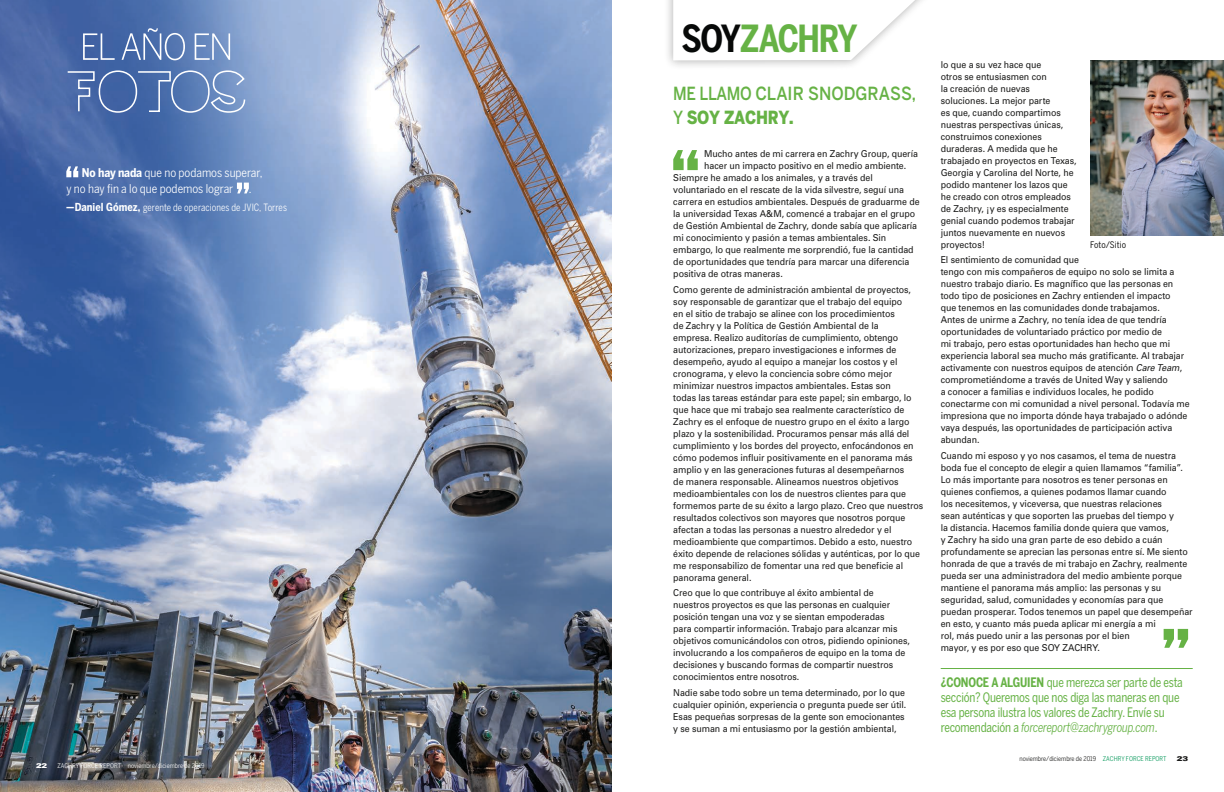
<style>
.page{position:relative;width:1224px;height:792px;background:#fff}
.page>*{position:absolute;margin:0;border:0;box-sizing:border-box;transform-origin:0 0}
.t1{font:700 37.1px "Benton Sans Cond";letter-spacing:-.04em;color:#66b245;scale:.94 1}
.t2{font:500 18px/24px "Benton Sans";color:#66b245;scale:.85 1}
.t3{font:13px/15px "Benton Sans Cond";letter-spacing:-.015em;color:#66b245;scale:.91 1}
.t4{font:12px/16px "Benton Sans Cond";color:#fff}
.t5{font:10px "Benton Sans Cond";letter-spacing:.005em;color:#fff;scale:.93 1}
.t6{font:9.5px/12px "Univers";letter-spacing:-.005em;color:#1b1b1a;scale:.93 1}
.t7{font:9px "Benton Sans Cond";color:#1b1b1a}
.t8{font:900 expanded 6.7px "Univers";color:#1b1b1a}
.t9{font:900 expanded 6.7px "Univers";color:#fff}
.t10{font:6.5px "Benton Sans Cond";color:#1b1b1a}
.t11{font:6.5px "Benton Sans Cond";color:#fff}
.s1{font-weight:700}
.s2{font-weight:700;font-size:11px}
.s3{color:#070908}
.s4{font-weight:900}
.s5{font-style:italic}
.s6{color:#009657}
</style>
<div class="page">
<img style="left:0;top:0;width:612px;height:792px">
<svg style="left:673px;top:150px;width:25px;height:20px"></svg>
<div style="left:664px;top:0;width:269px;height:70px;background:#1b1b1a;opacity:.35"></div>
<svg style="left:673px;top:0;width:242px;height:60px"></svg>
<div style="left:99px;top:70px;width:38px;height:43px;border:2px solid #fff;border-radius:50%"></div>
<svg style="left:137px;top:70px;width:35px;height:43px"></svg>
<div style="left:171px;top:70px;width:39px;height:43px;border:2px solid #fff;border-radius:50%"></div>
<svg style="left:210px;top:70px;width:36px;height:44px;background:#86a1cd"></svg>
<svg style="left:66px;top:70px;width:29px;height:43px"></svg>
<svg style="left:83px;top:28px;width:147px;height:32px;background:#6d89bb"></svg>
<hr style="left:941px;top:668px;width:252px;height:1px;background:#66b245">
<svg style="left:66px;top:166px;width:12px;height:11px"></svg>
<svg style="left:237px;top:183px;width:12px;height:10px"></svg>
<img style="left:1090px;top:60px;width:134px;height:175px">
<svg style="left:1164px;top:629px;width:24px;height:19px"></svg>
<p class="t4" style="left:66px;top:165px;width:198px;text-indent:16px"><span class="s1">No hay nada</span> que no podamos superar, y no hay fin a lo que podemos lograr</p>
<p class="t4" style="left:249px;top:181px;width:4px">.</p>
<p class="t5" style="left:66px;top:202px;width:239px"><span class="s2">—Daniel Gómez,</span> gerente de operaciones de JVIC, Torres</p>
<p class="t9" style="left:36px;top:761px;width:13px">22</p>
<p class="t11" style="left:57px;top:761px;width:149px">ZACHRY FORCE REPORT noviembre/diciembre de 2019</p>
<h1 class="t1" style="left:682px;top:17px;width:189px"><span class="s3">SOY</span>ZACHRY</h1>
<h2 class="t2" style="left:673px;top:82px;width:287px">ME LLAMO CLAIR SNODGRASS,<br>Y <span class="s4">SOY ZACHRY.</span></h2>
<p class="t6" style="left:704px;top:148px;width:231px">Mucho antes de mi carrera en Zachry Group, quería</p>
<p class="t6" style="left:704px;top:160px;width:219px">hacer un impacto positivo en el medio ambiente.</p>
<p class="t6" style="left:673px;top:172px;width:216px">Siempre he amado a los animales, y a través del</p>
<p class="t6" style="left:673px;top:184px;width:250px">voluntariado en el rescate de la vida silvestre, seguí una</p>
<p class="t6" style="left:673px;top:196px;width:267px">carrera en estudios ambientales. Después de graduarme de</p>
<p class="t6" style="left:673px;top:208px;width:262px">la universidad Texas A&amp;M, comencé a trabajar en el grupo</p>
<p class="t6" style="left:673px;top:220px;width:264px">de Gestión Ambiental de Zachry, donde sabía que aplicaría</p>
<p class="t6" style="left:673px;top:232px;width:231px">mi conocimiento y pasión a temas ambientales. Sin</p>
<p class="t6" style="left:673px;top:244px;width:260px">embargo, lo que realmente me sorprendió, fue la cantidad</p>
<p class="t6" style="left:673px;top:256px;width:255px">de oportunidades que tendría para marcar una diferencia</p>
<p class="t6" style="left:673px;top:268px;width:119px">positiva de otras maneras.</p>
<p class="t6" style="left:673px;top:284px;width:270px">Como gerente de administración ambiental de proyectos, soy responsable de garantizar que el trabajo del equipo<br>en el sitio de trabajo se alinee con los procedimientos<br>de Zachry y la Política de Gestión Ambiental de la<br>empresa. Realizo auditorías de cumplimiento, obtengo autorizaciones, preparo investigaciones e informes de desempeño, ayudo al equipo a manejar los costos y el cronograma, y elevo la conciencia sobre cómo mejor minimizar nuestros impactos ambientales. Estas son<br>todas las tareas estándar para este papel; sin embargo, lo que hace que mi trabajo sea realmente característico de Zachry es el enfoque de nuestro grupo en el éxito a largo plazo y la sostenibilidad. Procuramos pensar más allá del cumplimiento y los bordes del proyecto, enfocándonos en cómo podemos influir positivamente en el panorama más amplio y en las generaciones futuras al desempeñarnos<br>de manera responsable. Alineamos nuestros objetivos medioambientales con los de nuestros clientes para que formemos parte de su éxito a largo plazo. Creo que nuestros resultados colectivos son mayores que nosotros porque afectan a todas las personas a nuestro alrededor y el medioambiente que compartimos. Debido a esto, nuestro éxito depende de relaciones sólidas y auténticas, por lo que me responsabilizo de fomentar una red que beneficie al panorama general.</p>
<p class="t6" style="left:673px;top:587px;width:256px">Creo que lo que contribuye al éxito ambiental de nuestros proyectos es que las personas en cualquier posición tengan una voz y se sientan empoderadas<br>para compartir información. Trabajo para alcanzar mis objetivos comunicándolos con otros, pidiendo opiniones, involucrando a los compañeros de equipo en la toma de decisiones y buscando formas de compartir nuestros conocimientos entre nosotros.</p>
<p class="t6" style="left:673px;top:687px;width:252px">Nadie sabe todo sobre un tema determinado, por lo que cualquier opinión, experiencia o pregunta puede ser útil.<br>Esas pequeñas sorpresas de la gente son emocionantes y se suman a mi entusiasmo por la gestión ambiental,</p>
<p class="t6" style="left:941px;top:58px;width:148px">lo que a su vez hace que<br>otros se entusiasmen con<br>la creación de nuevas soluciones. La mejor parte<br>es que, cuando compartimos nuestras perspectivas únicas, construimos conexiones duraderas. A medida que he trabajado en proyectos en Texas,<br>Georgia y Carolina del Norte, he podido mantener los lazos que he creado con otros empleados de Zachry, ¡y es especialmente genial cuando podemos trabajar juntos nuevamente en nuevos proyectos!</p>
<p class="t6" style="left:941px;top:254px;width:269px">El sentimiento de comunidad que<br>tengo con mis compañeros de equipo no solo se limita a nuestro trabajo diario. Es magnífico que las personas en todo tipo de posiciones en Zachry entienden el impacto<br>que tenemos en las comunidades donde trabajamos.<br>Antes de unirme a Zachry, no tenía idea de que tendría oportunidades de voluntariado práctico por medio de<br>mi trabajo, pero estas oportunidades han hecho que mi experiencia laboral sea mucho más gratificante. Al trabajar activamente con nuestros equipos de atención <span class="s5">Care Team</span>, comprometiéndome a través de United Way y saliendo<br>a conocer a familias e individuos locales, he podido conectarme con mi comunidad a nivel personal. Todavía me impresiona que no importa dónde haya trabajado o adónde vaya después, las oportunidades de participación activa abundan.</p>
<p class="t6" style="left:941px;top:449px;width:272px">Cuando mi esposo y yo nos casamos, el tema de nuestra boda fue el concepto de elegir a quien llamamos “familia”.<br>Lo más importante para nosotros es tener personas en quienes confiemos, a quienes podamos llamar cuando<br>los necesitemos, y viceversa, que nuestras relaciones<br>sean auténticas y que soporten las pruebas del tiempo y<br>la distancia. Hacemos familia donde quiera que vamos,<br>y Zachry ha sido una gran parte de eso debido a cuán profundamente se aprecian las personas entre sí. Me siento honrada de que a través de mi trabajo en Zachry, realmente pueda ser una administradora del medio ambiente porque mantiene el panorama más amplio: las personas y su seguridad, salud, comunidades y economías para que puedan prosperar. Todos tenemos un papel que desempeñar en esto, y cuanto más pueda aplicar mi energía a mi<br>rol, más puedo unir a las personas por el bien<br>mayor, y es por eso que SOY ZACHRY.</p>
<p class="t7" style="left:1090px;top:239px;width:37px">Foto/Sitio</p>
<h3 class="t3" style="left:941px;top:675px;width:268px"><span class="s1">¿CONOCE A ALGUIEN</span> que merezca ser parte de esta sección? Queremos que nos diga las maneras en que esa persona ilustra los valores de Zachry. Envíe su recomendación a <span class="s5">forcereport@zachrygroup.com</span>.</h3>
<p class="t10" style="left:1019px;top:755px;width:149px">noviembre/diciembre de 2019 <span class="s6">ZACHRY FORCE REPORT</span></p>
<p class="t8" style="left:1177px;top:755px;width:13px">23</p>
</div>
